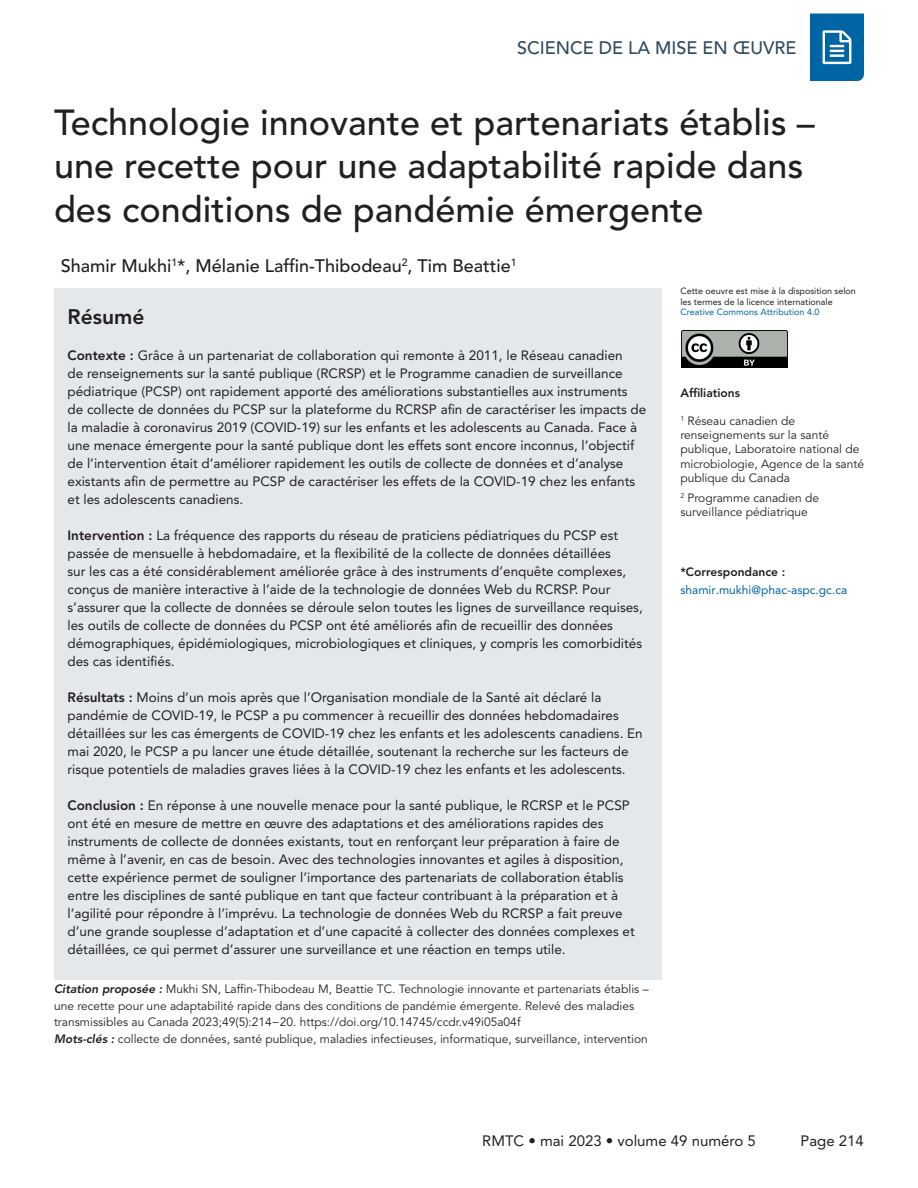
<style>
.page{position:relative;width:918px;height:1188px;background:#fff}
.page>*{position:absolute;margin:0;border:0;box-sizing:border-box;transform-origin:0 0}
.A_-_H2{font:500 36px/43.2px "Avenir LT Std";color:#231f20}
.A_-_H3{font:800 21px "Avenir LT Std";color:#231f20}
.A_-_Names{font:500 18px "Avenir LT Std";color:#231f20}
.t1{font:500 18px "Avenir LT Std";color:#324a60}
.t2{font:15px "Avenir LT Std";color:#231f20}
.A_-_Body{font:13.5px/18px "Avenir LT Std";color:#231f20}
.A_-_Suggested_Citati{font:12px/16.5px "Avenir LT Std";color:#231f20}
.A_-_Sidebar{font:12px/14.4px "Avenir LT Std";color:#231f20}
.A_-_Sidebar_Corresp{font:12px/18px "Avenir LT Std";color:#0065a4}
.A_-_Sidebar_Header{font:800 12px "Avenir LT Std";color:#231f20}
.A_-_Table_Figure_-_F{font:9px "Avenir LT Std";color:#231f20}
.A_-_Table_Figure_-_F-2{font:9px "Avenir LT Std";color:#0065a4}
.s1{font-weight:800}
.s2{font-weight:800;color:#231f20}
.s3{font-weight:800;font-style:italic}
</style>
<div class="page">
<svg style="left:810px;top:14px;width:54px;height:67px;background:#1d76ae"></svg>
<div style="left:54px;top:288px;width:608px;height:692px;background:#e4e8ea"></div>
<img style="left:682px;top:330px;width:105px;height:37px">
<h3 class="t1" style="left:517px;top:37px;width:281px">SCIENCE DE LA MISE EN ŒUVRE</h3>
<p class="A_-_H2" style="left:54px;top:102px;width:762px">Technologie innovante et partenariats établis – une recette pour une adaptabilité rapide dans des conditions de pandémie émergente</p>
<p class="A_-_Names" style="left:61px;top:255px;width:457px">Shamir Mukhi<sup>1</sup>*, Mélanie Laffin-Thibodeau<sup>2</sup>, Tim Beattie<sup>1</sup></p>
<p class="A_-_H3" style="left:68px;top:304px;width:78px">Résumé</p>
<p class="A_-_Body" style="left:68px;top:346px;width:580px"><span class="s1">Contexte :</span> Grâce à un partenariat de collaboration qui remonte à 2011, le Réseau canadien<br>de renseignements sur la santé publique (RCRSP) et le Programme canadien de surveillance pédiatrique (PCSP) ont rapidement apporté des améliorations substantielles aux instruments de collecte de données du PCSP sur la plateforme du RCRSP afin de caractériser les impacts de la maladie à coronavirus 2019 (COVID-19) sur les enfants et les adolescents au Canada. Face à une menace émergente pour la santé publique dont les effets sont encore inconnus, l’objectif de l’intervention était d’améliorer rapidement les outils de collecte de données et d’analyse existants afin de permettre au PCSP de caractériser les effets de la COVID-19 chez les enfants et les adolescents canadiens.</p>
<p class="A_-_Body" style="left:68px;top:526px;width:577px"><span class="s1">Intervention :</span> La fréquence des rapports du réseau de praticiens pédiatriques du PCSP est passée de mensuelle à hebdomadaire, et la flexibilité de la collecte de données détaillées<br>sur les cas a été considérablement améliorée grâce à des instruments d’enquête complexes, conçus de manière interactive à l’aide de la technologie de données Web du RCRSP. Pour s’assurer que la collecte de données se déroule selon toutes les lignes de surveillance requises, les outils de collecte de données du PCSP ont été améliorés afin de recueillir des données démographiques, épidémiologiques, microbiologiques et cliniques, y compris les comorbidités des cas identifiés.</p>
<p class="A_-_Body" style="left:68px;top:688px;width:577px"><span class="s1">Résultats :</span> Moins d’un mois après que l’Organisation mondiale de la Santé ait déclaré la pandémie de COVID-19, le PCSP a pu commencer à recueillir des données hebdomadaires détaillées sur les cas émergents de COVID-19 chez les enfants et les adolescents canadiens. En mai 2020, le PCSP a pu lancer une étude détaillée, soutenant la recherche sur les facteurs de risque potentiels de maladies graves liées à la COVID-19 chez les enfants et les adolescents.</p>
<p class="A_-_Body" style="left:68px;top:796px;width:569px"><span class="s1">Conclusion :</span> En réponse à une nouvelle menace pour la santé publique, le RCRSP et le PCSP ont été en mesure de mettre en œuvre des adaptations et des améliorations rapides des instruments de collecte de données existants, tout en renforçant leur préparation à faire de même à l’avenir, en cas de besoin. Avec des technologies innovantes et agiles à disposition, cette expérience permet de souligner l’importance des partenariats de collaboration établis entre les disciplines de santé publique en tant que facteur contribuant à la préparation et à l’agilité pour répondre à l’imprévu. La technologie de données Web du RCRSP a fait preuve d’une grande souplesse d’adaptation et d’une capacité à collecter des données complexes et détaillées, ce qui permet d’assurer une surveillance et une réaction en temps utile.</p>
<p class="A_-_Table_Figure_-_F" style="left:680px;top:286px;width:177px">Cette oeuvre est mise à la disposition selon</p>
<p class="A_-_Table_Figure_-_F" style="left:680px;top:297px;width:154px">les termes de la licence internationale</p>
<p class="A_-_Table_Figure_-_F-2" style="left:680px;top:307px;width:141px">Creative Commons Attribution 4.0</p>
<p class="A_-_Sidebar_Header" style="left:680px;top:386px;width:61px">Affiliations</p>
<p class="A_-_Sidebar" style="left:680px;top:414px;width:185px"><sup>1</sup> Réseau canadien de renseignements sur la santé publique, Laboratoire national de microbiologie, Agence de la santé publique du Canada</p>
<p class="A_-_Sidebar" style="left:680px;top:491px;width:140px"><sup>2</sup> Programme canadien de surveillance pédiatrique</p>
<p class="A_-_Sidebar_Corresp" style="left:680px;top:563px;width:168px"><span class="s2">*Correspondance : </span>shamir.mukhi@phac-aspc.gc.ca</p>
<p class="A_-_Suggested_Citati" style="left:54px;top:981px;width:596px"><span class="s3">Citation proposée :</span> Mukhi SN, Laffin-Thibodeau M, Beattie TC. Technologie innovante et partenariats établis – une recette pour une adaptabilité rapide dans des conditions de pandémie émergente. Relevé des maladies transmissibles au Canada 2023;49(5):214−20. https://doi.org/10.14745/ccdr.v49i05a04f</p>
<p class="A_-_Suggested_Citati" style="left:54px;top:1031px;width:595px"><span class="s3">Mots-clés :</span> collecte de données, santé publique, maladies infectieuses, informatique, surveillance, intervention</p>
<p class="t2" style="left:482px;top:1133px;width:275px">RMTC • mai 2023 • volume 49 numéro 5</p>
<p class="t2" style="left:801px;top:1133px;width:65px">Page 214</p>
</div>
